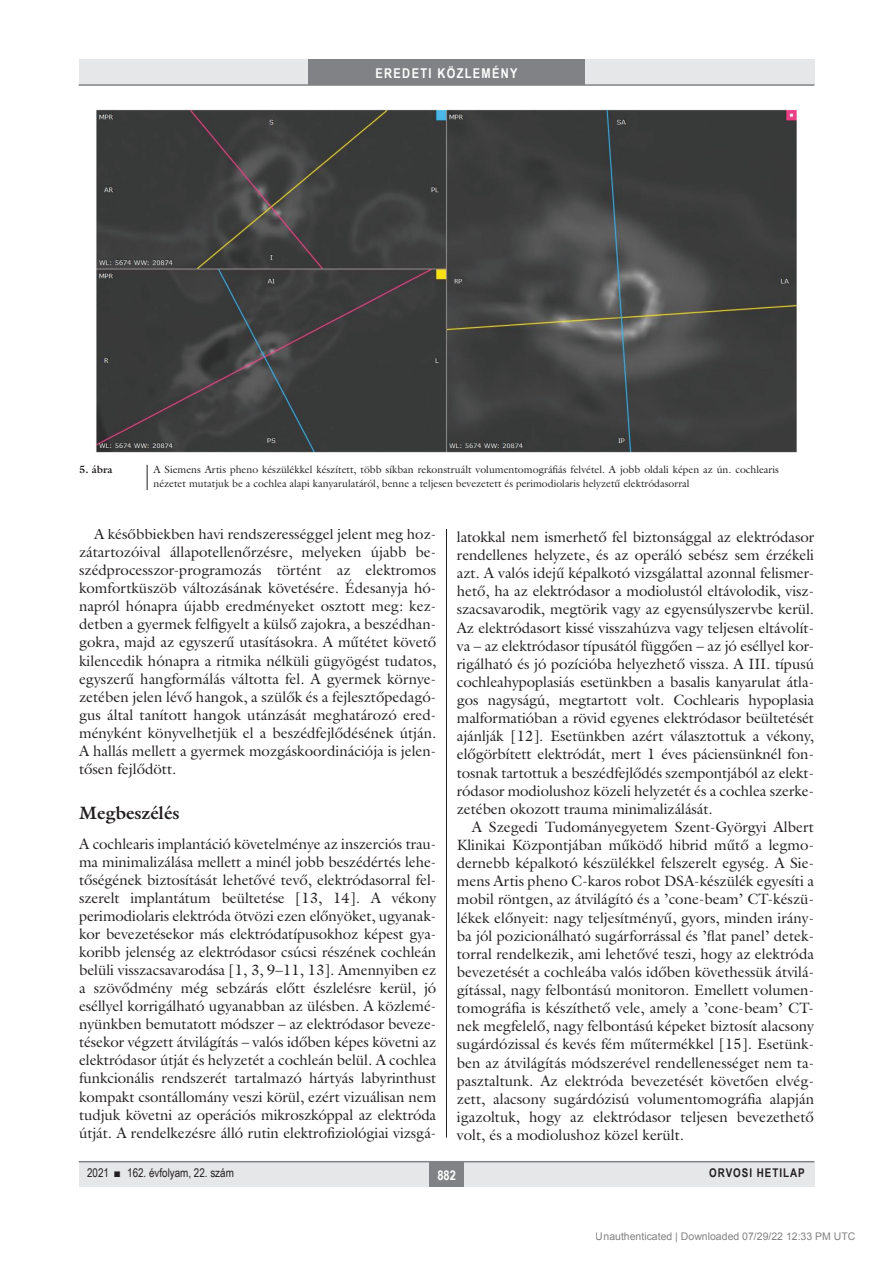
<style>
.page{position:relative;width:893px;height:1263px;background:#fff}
.page>*{position:absolute;margin:0;border:0;box-sizing:border-box;transform-origin:0 0}
.alcimbold{font:700 18px "Galliard Reg";color:#231f20}
.Body_tompa{font:15px/18px "Galliard Reg";letter-spacing:-.005em;color:#231f20;text-align:justify}
.Body_Text{font:15px/18.1px "Galliard Reg";color:#231f20;text-align:justify}
.t1{font:700 13.5px "Arial Narrow";letter-spacing:.1em;color:#fff}
.t2{font:12px "Arial Narrow";color:#231f20}
.t3{font:700 12px "Arial Narrow";letter-spacing:.08em;color:#231f20}
.kepalairas2{font:10.5px/13.5px "Galliard Reg";color:#231f20}
.t4{font:10.5px "Arial";color:rgb(0 0 0/.5)}
.kepalairas1{font:700 10.5px "Galliard Reg";color:#231f20}
</style>
<div class="page">
<div style="left:79px;top:1161px;width:735px;height:25px;background:#e6e7e9"></div>
<hr style="left:79px;top:1161px;width:735px;height:1px;background:#808285">
<div style="left:430px;top:1161px;width:34px;height:25px;background:#808285"></div>
<div style="left:79px;top:60px;width:735px;height:25px;background:#e6e7e9"></div>
<div style="left:308px;top:60px;width:277px;height:25px;background:#808285"></div>
<hr style="left:79px;top:84px;width:735px;height:2px;background:#808285">
<hr style="left:446px;top:111px;width:1px;height:1026px;background:#231f20">
<img style="left:96px;top:109px;width:701px;height:344px">
<div style="left:79px;top:465px;width:736px;height:64px;background:#fff"></div>
<svg style="left:147px;top:465px;width:1px;height:25px"></svg>
<p class="t1" style="left:375px;top:63px;width:144px">EREDETI KÖZLEMÉNY</p>
<p class="kepalairas1" style="left:79px;top:463px;width:35px">5. ábra</p>
<p class="kepalairas2" style="left:153px;top:463px;width:627px">A Siemens Artis pheno készülékkel készített, több síkban rekonstruált volumentomográfiás felvétel. A jobb oldali képen az ún. cochlearis nézetet mutatjuk be a cochlea alapi kanyarulatáról, benne a teljesen bevezetett és perimodiolaris helyzetű elektródasorral</p>
<p class="Body_Text" style="left:79px;top:525px;width:359px;text-indent:15px">A későbbiekben havi rendszerességgel jelent meg hoz&shy;zátartozóival állapotellenőrzésre, melyeken újabb be&shy;szédprocesszor-programozás történt az elektromos komfortküszöb változásának követésére. Édesanyja hó&shy;napról hónapra újabb eredményeket osztott meg: kez&shy;detben a gyermek felfigyelt a külső zajokra, a beszédhan&shy;gokra, majd az egyszerű utasításokra. A műtétet követő kilencedik hónapra a ritmika nélküli gügyögést tudatos, egyszerű hangformálás váltotta fel. A gyermek környe&shy;zetében jelen lévő hangok, a szülők és a fejlesztőpedagó&shy;gus által tanított hangok utánzását meghatározó ered&shy;ményként könyvelhetjük el a beszédfejlődésének útján.<br>A hallás mellett a gyermek mozgáskoordinációja is jelen&shy;tősen fejlődött.</p>
<p class="alcimbold" style="left:79px;top:801px;width:102px">Megbeszélés</p>
<p class="Body_tompa" style="left:79px;top:835px;width:359px">A cochlearis implantáció követelménye az inszerciós trau&shy;ma minimalizálása mellett a minél jobb beszédértés lehe&shy;tőségének biztosítását lehetővé tevő, elektródasorral fel&shy;szerelt implantátum beültetése [13, 14]. A vékony perimodiolaris elektróda ötvözi ezen előnyöket, ugyanak&shy;kor bevezetésekor más elektródatípusokhoz képest gya&shy;koribb jelenség az elektródasor csúcsi részének cochleán belüli visszacsavarodása [1, 3, 9–11, 13]. Amennyiben ez a szövődmény még sebzárás előtt észlelésre kerül, jó eséllyel korrigálható ugyanabban az ülésben. A közlemé&shy;nyünkben bemutatott módszer – az elektródasor beveze&shy;tésekor végzett átvilágítás – valós időben képes követni az elektródasor útját és helyzetét a cochleán belül. A cochlea funkcionális rendszerét tartalmazó hártyás labyrinthust kompakt csontállomány veszi körül, ezért vizuálisan nem tudjuk követni az operációs mikroszkóppal az elektróda útját. A rendelkezésre álló rutin elektrofiziológiai vizsgá-</p>
<p class="Body_tompa" style="left:457px;top:527px;width:359px">latokkal nem ismerhető fel biztonsággal az elektródasor rendellenes helyzete, és az operáló sebész sem érzékeli azt. A valós idejű képalkotó vizsgálattal azonnal felismer&shy;hető, ha az elektródasor a modiolustól eltávolodik, vis - szacsavarodik, megtörik vagy az egyensúlyszervbe kerül.<br>Az elektródasort kissé visszahúzva vagy teljesen eltávolít&shy;va – az elektródasor típusától függően – az jó eséllyel kor&shy;rigálható és jó pozícióba helyezhető vissza. A III. típusú cochleahypoplasiás esetünkben a basalis kanyarulat átla&shy;gos nagyságú, megtartott volt. Cochlearis hypoplasia malformatióban a rövid egyenes elektródasor beültetését ajánlják [12]. Esetünkben azért választottuk a vékony, előgörbített elektródát, mert 1 éves páciensünknél fon&shy;tosnak tartottuk a beszédfejlődés szempontjából az elekt&shy;ródasor modiolushoz közeli helyzetét és a cochlea szerke&shy;zetében okozott trauma minimalizálását.</p>
<p class="Body_Text" style="left:457px;top:817px;width:359px;text-indent:15px">A Szegedi Tudományegyetem Szent-Györgyi Albert Klinikai Központjában működő hibrid műtő a legmo&shy;dernebb képalkotó készülékkel felszerelt egység. A Sie&shy;mens Artis pheno C-karos robot DSA-készülék egyesíti a mobil röntgen, az átvilágító és a ’cone-beam’ CT-készü&shy;lékek előnyeit: nagy teljesítményű, gyors, minden irány&shy;ba jól pozicionálható sugárforrással és ’flat panel’ detek&shy;torral rendelkezik, ami lehetővé teszi, hogy az elektróda bevezetését a cochleába valós időben követhessük átvilá&shy;gítással, nagy felbontású monitoron. Emellett volumen&shy;tomográfia is készíthető vele, amely a ’cone-beam’ CT&shy;nek megfelelő, nagy felbontású képeket biztosít alacsony sugárdózissal és kevés fém műtermékkel [15]. Esetünk&shy;ben az átvilágítás módszerével rendellenességet nem ta&shy;pasztaltunk. Az elektróda bevezetését követően elvég&shy;zett, alacsony sugárdózisú volumentomográfia alapján igazoltuk, hogy az elektródasor teljesen bevezethető volt, és a modiolushoz közel került.</p>
<p class="t2" style="left:87px;top:1164px;width:148px">2021 ■ 162. évfolyam, 22. szám</p>
<p class="t1" style="left:437px;top:1165px;width:20px">882</p>
<p class="t3" style="left:709px;top:1164px;width:97px">ORVOSI HETILAP</p>
<p class="t4" style="left:596px;top:1231px;width:261px">Unauthenticated | Downloaded 07/29/22 12:33 PM UTC</p>
</div>
